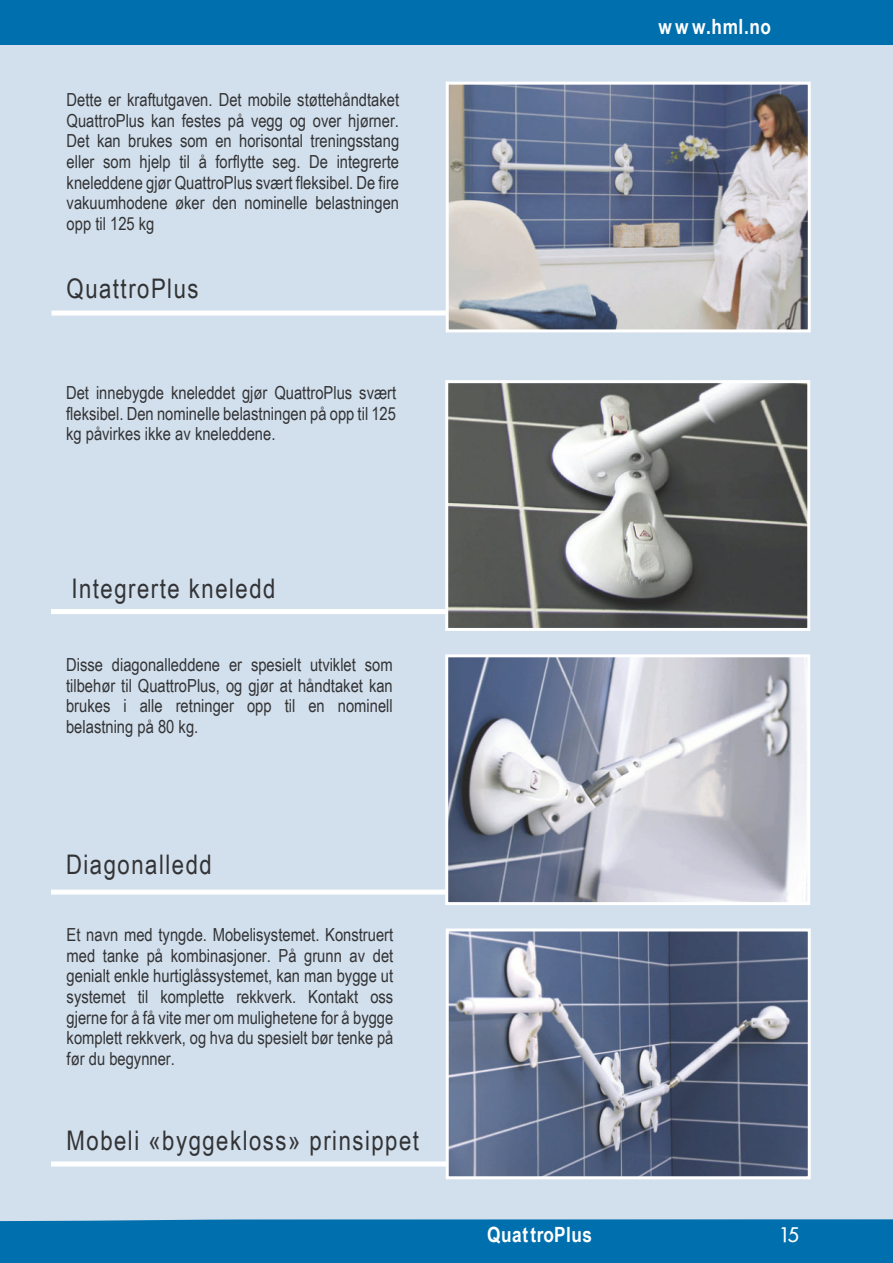
<style>
.page{position:relative;width:893px;height:1263px;background:#fff}
.page>*{position:absolute;margin:0;border:0;box-sizing:border-box;transform-origin:0 0}
.t1{font:27px "Arial Narrow";letter-spacing:.055em;color:#323335}
.t2{font:700 21px "Arial Narrow";letter-spacing:.03em;color:#fff}
.t3{font:700 21px "Futshi Small";color:#fff}
.t4{font:18px/20.7px "Arial Narrow";color:#323335;text-align:justify}
</style>
<div class="page">
<div style="left:171px;top:45px;width:722px;height:966px;background:#d2dfec"></div>
<div style="left:0;top:45px;width:171px;height:966px;background:#d2dfec"></div>
<svg style="left:0;top:1011px;width:893px;height:252px;background:#a5c7de"></svg>
<div style="left:0;top:0;width:893px;height:45px;background:#006fad"></div>
<svg style="left:0;top:1185px;width:154px;height:78px;background:#60a2c9"></svg>
<img style="left:450px;top:86px;width:357px;height:242px">
<div style="left:446px;top:82px;width:365px;height:250px;border:3px solid #fff"></div>
<svg style="left:52px;top:310px;width:396px;height:6px"></svg>
<img style="left:449px;top:658px;width:357px;height:243px">
<div style="left:445px;top:654px;width:365px;height:251px;border:3px solid #fff"></div>
<svg style="left:51px;top:889px;width:396px;height:6px"></svg>
<svg style="left:51px;top:1161px;width:395px;height:5px"></svg>
<img style="left:450px;top:932px;width:357px;height:243px">
<div style="left:446px;top:928px;width:365px;height:251px;border:3px solid #fff"></div>
<img style="left:449px;top:384px;width:357px;height:243px">
<div style="left:445px;top:380px;width:365px;height:251px;border:3px solid #fff"></div>
<div style="left:51px;top:609px;width:396px;height:5px;background:#fff"></div>
<p class="t4" style="left:67px;top:91px;width:334px">Dette er kraftutgaven. Det mobile støttehåndtaket QuattroPlus kan festes på vegg og over hjørner.<br>Det kan brukes som en horisontal treningsstang eller som hjelp til å forflytte seg. De integrerte kneleddene gjør QuattroPlus svært fleksibel. De fire vakuumhodene øker den nominelle belastningen opp til 125 kg</p>
<p class="t1" style="left:67px;top:278px;width:133px">QuattroPlus</p>
<p class="t4" style="left:66px;top:384px;width:332px">Det innebygde kneleddet gjør QuattroPlus svært fleksibel. Den nominelle belastningen på opp til 125 kg påvirkes ikke av kneleddene.</p>
<p class="t1" style="left:71px;top:578px;width:206px">Integrerte kneledd</p>
<p class="t4" style="left:66px;top:656px;width:328px">Disse diagonalleddene er spesielt utviklet som tilbehør til QuattroPlus, og gjør at håndtaket kan brukes i alle retninger opp til en nominell belastning på 80 kg.</p>
<p class="t1" style="left:66px;top:854px;width:147px">Diagonalledd</p>
<p class="t4" style="left:67px;top:926px;width:328px">Et navn med tyngde. Mobelisystemet. Konstruert med tanke på kombinasjoner. På grunn av det genialt enkle hurtiglåssystemet, kan man bygge ut systemet til komplette rekkverk. Kontakt oss gjerne for å få vite mer om mulighetene for å bygge komplett rekkverk, og hva du spesielt bør tenke på før du begynner.</p>
<p class="t1" style="left:67px;top:1130px;width:354px">Mobeli «byggekloss» prinsippet</p>
<p class="t2" style="left:659px;top:18px;width:114px">w w w.hml.no</p>
<p class="t2" style="left:487px;top:1226px;width:107px">QuattroPlus</p>
<p class="t3" style="left:779px;top:1222px;width:22px">15</p>
</div>
